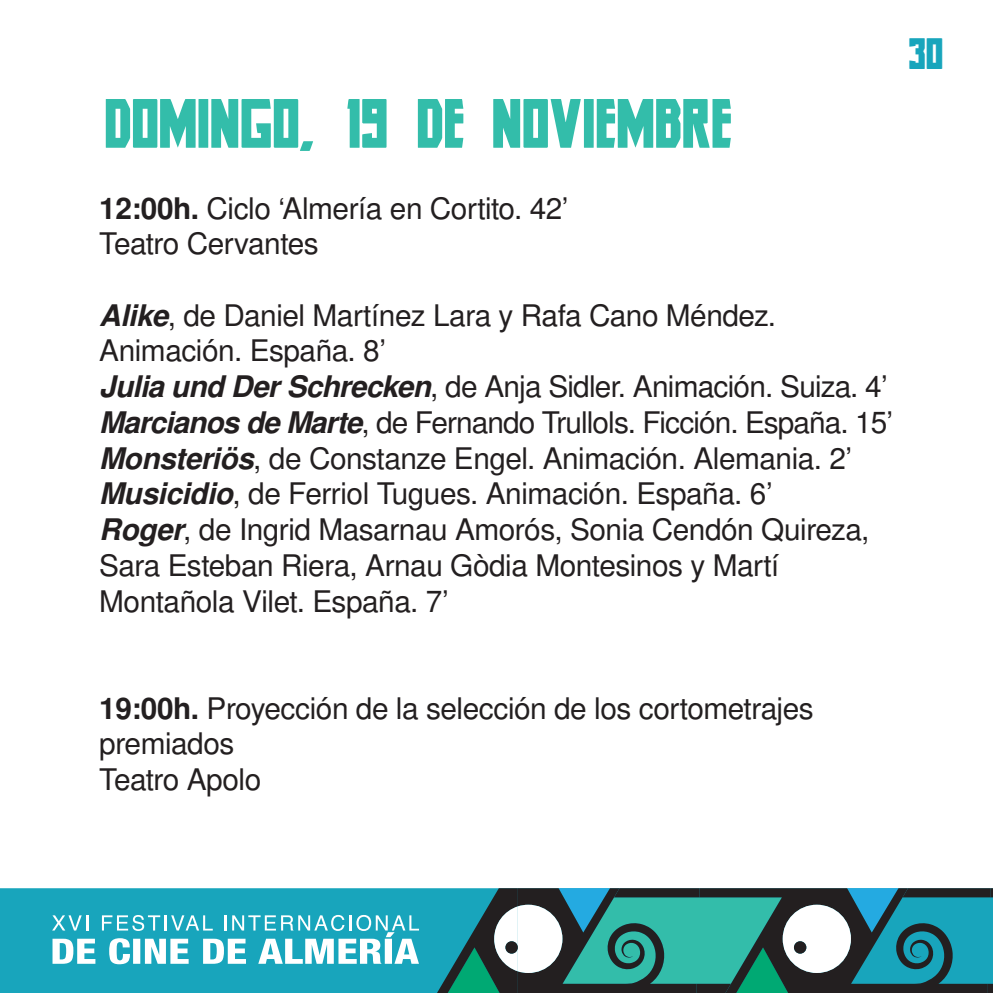
<style>
.page{position:relative;width:993px;height:993px;background:#fff}
.page>*{position:absolute;margin:0;border:0;box-sizing:border-box;transform-origin:0 0}
.t1{font:66.5px "Hero";letter-spacing:-.15em;color:#33bdaa}
.t2{font:42px "Hero";color:#18a5bc}
.t3{font:29.75px/35.7px "Nimbus San L";letter-spacing:-.015em;color:#231f20}
.s1{font-weight:700}
.s2{font-weight:700;font-style:italic}
</style>
<div class="page">
<div style="left:0;top:888px;width:429px;height:104px;background:#18a5bc"></div>
<svg style="left:429px;top:888px;width:563px;height:104px;background:#3d8687"></svg>
<svg style="left:793px;top:940px;width:13px;height:13px"></svg>
<svg style="left:52px;top:914px;width:367px;height:49px"></svg>
<h1 class="t1" style="left:99px;top:87px;width:639px">DOMINGO, 19 DE NOVIEMBRE</h1>
<p class="t3" style="left:99px;top:189px;width:470px"><span class="s1">12:00h.</span> Ciclo ‘Almería en Cortito. 42’<br>Teatro Cervantes</p>
<h2 class="t2" style="left:905px;top:31px;width:42px">30</h2>
<p class="t3" style="left:99px;top:296px;width:795px"><span class="s2">Alike</span>, de Daniel Martínez Lara y Rafa Cano Méndez.<br>Animación. España. 8’<br><span class="s2">Julia und Der Schrecken</span>, de Anja Sidler. Animación. Suiza. 4’ <span class="s2">Marcianos de Marte</span>, de Fernando Trullols. Ficción. España. 15’ <span class="s2">Monsteriös</span>, de Constanze Engel. Animación. Alemania. 2’ <span class="s2">Musicidio</span>, de Ferriol Tugues. Animación. España. 6’<br><span class="s2">Roger</span>, de Ingrid Masarnau Amorós, Sonia Cendón Quireza, Sara Esteban Riera, Arnau Gòdia Montesinos y Martí Montañola Vilet. España. 7’</p>
<p class="t3" style="left:99px;top:689px;width:715px"><span class="s1">19:00h.</span> Proyección de la selección de los cortometrajes premiados<br>Teatro Apolo</p>
</div>
